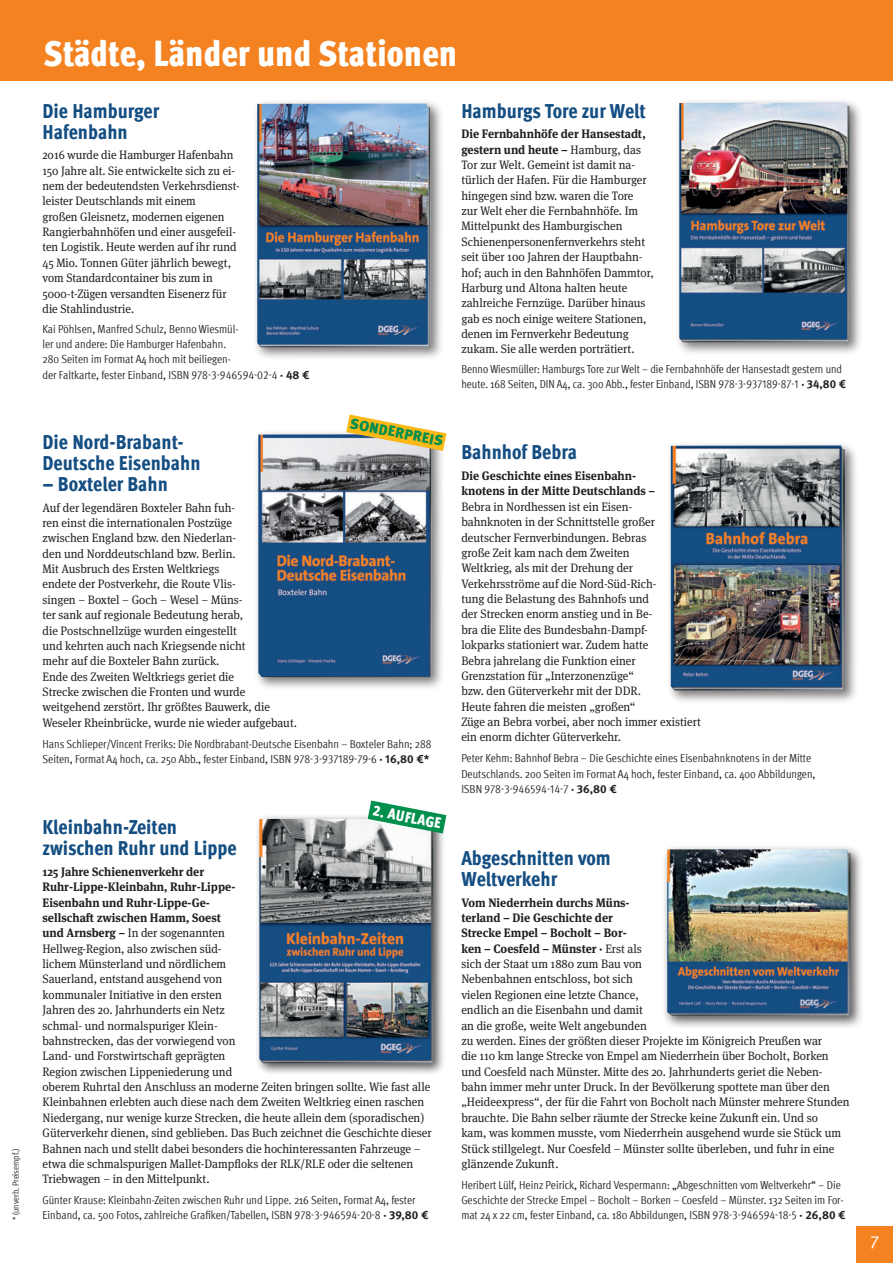
<style>
.page{position:relative;width:893px;height:1263px;background:#fff}
.page>*{position:absolute;margin:0;border:0;box-sizing:border-box;transform-origin:0 0}
.Sparte{font:900 condensed 36px "Meta Pro";color:#fff}
.VP_Buchtitel_Meta{font:800 condensed 20.25px/21px "Meta Pro";color:#144e82}
.t1{font:18px "Meta Pro";color:#fff}
.t2{font:900 condensed 15px "Meta Pro";color:#fff}
.t3{font:900 14.55px "Meta Pro";color:#008f4d}
.VP_FT_Meta{font:12.15px/15.3px "Meta Serif Pro";color:#231f20;scale:.95 1}
.VP_FT_Meta-2{font:12.15px/15.3px "Meta Serif Pro";color:#231f20;scale:.94 1}
.VP_Stats_Meta{font:condensed 11.7px/15.3px "Meta Pro";color:#231f20}
.VP_Stats_Meta-2{font:condensed 9px "Meta Pro";color:#231f20}
.s1{font-weight:700;font-stretch:normal}
.s2{font-weight:700}
</style>
<div class="page">
<div style="left:0;top:0;width:893px;height:81px;background:#f58220"></div>
<div style="left:857px;top:1227px;width:36px;height:36px;background:#f58220"></div>
<div style="left:253px;top:99px;width:191px;height:262px;background:#231f20;opacity:.6"></div>
<img style="left:257px;top:104px;width:174px;height:243px">
<div style="left:674px;top:98px;width:189px;height:258px;background:#231f20;opacity:.6"></div>
<img style="left:679px;top:103px;width:170px;height:239px">
<div style="left:254px;top:429px;width:192px;height:262px;background:#231f20;opacity:.6"></div>
<img style="left:258px;top:434px;width:174px;height:243px">
<svg style="left:346px;top:415px;width:100px;height:36px"></svg>
<div style="left:666px;top:441px;width:193px;height:263px;background:#231f20;opacity:.6"></div>
<img style="left:671px;top:445px;width:174px;height:245px">
<div style="left:662px;top:844px;width:202px;height:185px;background:#231f20;opacity:.75"></div>
<img style="left:667px;top:849px;width:183px;height:167px">
<div style="left:255px;top:814px;width:190px;height:261px;background:#231f20;opacity:.75"></div>
<img style="left:259px;top:819px;width:174px;height:244px">
<svg style="left:368px;top:800px;width:78px;height:33px"></svg>
<p class="VP_Stats_Meta-2" style="left:9px;top:1220px;width:73px;rotate:-90deg">* (unverb. Preisempf.)</p>
<p class="Sparte" style="left:44px;top:25px;width:415px">Städte, Länder und Stationen</p>
<p class="VP_Buchtitel_Meta" style="left:43px;top:99px;width:118px">Die Hamburger<br>Hafenbahn</p>
<p class="VP_FT_Meta-2" style="left:43px;top:147px;width:211px">2016 wurde die Hamburger Hafenbahn 150 Jahre alt. Sie entwickelte sich zu ei&shy;nem der bedeutendsten Verkehrsdienst&shy;leister Deutschlands mit einem<br>großen Gleisnetz, modernen eigenen Rangierbahnhöfen und einer ausgefeil&shy;ten Logistik. Heute werden auf ihr rund 45 Mio. Tonnen Güter jährlich bewegt, vom Standardcontainer bis zum in 5000-t-Zügen versandten Eisenerz für die Stahlindustrie.</p>
<p class="VP_Stats_Meta" style="left:43px;top:320px;width:269px">Kai Pöhlsen, Manfred Schulz, Benno Wiesmül-<br>ler und andere: Die Hamburger Hafenbahn.<br>280 Seiten im Format A4 hoch mit beiliegen-<br>der Faltkarte, fester Einband, ISBN 978-3-946594-02-4 <span class="s1">· 48 €</span></p>
<p class="t3" style="left:352px;top:412px;width:96px;rotate:11deg">SONDERPREIS</p>
<p class="VP_Buchtitel_Meta" style="left:43px;top:430px;width:160px">Die Nord-Brabant-<br>Deutsche Eisenbahn</p>
<p class="VP_Buchtitel_Meta" style="left:43px;top:472px;width:127px">– Boxteler Bahn</p>
<p class="VP_FT_Meta" style="left:43px;top:499px;width:269px">Auf der legendären Boxteler Bahn fuh-<br>ren einst die internationalen Postzüge<br>zwischen England bzw. den Niederlan-<br>den und Norddeutschland bzw. Berlin.<br>Mit Ausbruch des Ersten Weltkriegs<br>endete der Postverkehr, die Route Vlis-<br>singen – Boxtel – Goch – Wesel – Müns-<br>ter sank auf regionale Bedeutung herab,<br>die Postschnellzüge wurden eingestellt<br>und kehrten auch nach Kriegsende nicht<br>mehr auf die Boxteler Bahn zurück.<br>Ende des Zweiten Weltkriegs geriet die<br>Strecke zwischen die Fronten und wurde weitgehend zerstört. Ihr größtes Bauwerk, die Weseler Rheinbrücke, wurde nie wieder aufgebaut.</p>
<p class="VP_Stats_Meta" style="left:43px;top:735px;width:391px">Hans Schlieper/Vincent Freriks: Die Nordbrabant-Deutsche Eisenbahn – Boxteler Bahn; 288<br>Seiten, Format A4 hoch, ca. 250 Abb., fester Einband, ISBN 978-3-937189-79-6 <span class="s1">· 16,80 €*</span></p>
<p class="t2" style="left:375px;top:798px;width:71px;rotate:11deg">2. AUFLAGE</p>
<p class="VP_Buchtitel_Meta" style="left:43px;top:816px;width:196px">Kleinbahn-Zeiten zwischen Ruhr und Lippe</p>
<p class="VP_FT_Meta" style="left:43px;top:863px;width:411px"><span class="s2">125 Jahre Schienenverkehr der<br>Ruhr-Lippe--Kleinbahn, Ruhr-Lippe--<br>Eisenbahn und Ruhr-Lippe-Ge-<br>sellschaft zwischen Hamm, Soest<br>und Arnsberg –</span> In der sogenannten<br>Hellweg-Region, also zwischen süd-<br>lichem Münsterland und nördlichem<br>Sauerland, entstand ausgehend von<br>kommunaler Initiative in den ersten<br>Jahren des 20. Jahrhunderts ein Netz<br>schmal- und normalspuriger Klein-<br>bahnstrecken, das der vorwiegend von<br>Land- und Forstwirtschaft geprägten<br>Region zwischen Lippeniederung und<br>oberem Ruhrtal den Anschluss an moderne Zeiten bringen sollte. Wie fast alle Kleinbahnen erlebten auch diese nach dem Zweiten Weltkrieg einen raschen Niedergang, nur wenige kurze Strecken, die heute allein dem (sporadischen)<br>Güterverkehr dienen, sind geblieben. Das Buch zeichnet die Geschichte dieser Bahnen nach und stellt dabei besonders die hochinteressanten Fahrzeuge – etwa die schmalspurigen Mallet-Dampfloks der RLK/RLE oder die seltenen Triebwagen – in den Mittelpunkt.</p>
<p class="VP_Stats_Meta" style="left:43px;top:1191px;width:387px">Günter Krause: Kleinbahn-Zeiten zwischen Ruhr und Lippe. 216 Seiten, Format A4, fester<br>Einband, ca. 500 Fotos, zahlreiche Grafiken/Tabellen, ISBN 978-3-946594-20-8 <span class="s1">· 39,80 €</span></p>
<p class="VP_Buchtitel_Meta" style="left:461px;top:99px;width:186px">Hamburgs Tore zur Welt</p>
<p class="VP_FT_Meta" style="left:461px;top:126px;width:204px"><span class="s2">Die Fernbahnhöfe der Hansestadt, gestern und heute –</span> Hamburg, das Tor zur Welt. Gemeint ist damit na&shy;türlich der Hafen. Für die Hamburger hingegen sind bzw. waren die Tore<br>zur Welt eher die Fernbahnhöfe. Im Mittelpunkt des Hamburgischen Schienenpersonenfernverkehrs steht seit über 100 Jahren der Hauptbahn&shy;hof; auch in den Bahnhöfen Dammtor, Harburg und Altona halten heute zahlreiche Fernzüge. Darüber hinaus gab es noch einige weitere Stationen, denen im Fernverkehr Bedeutung zukam. Sie alle werden porträtiert.</p>
<p class="VP_Stats_Meta" style="left:461px;top:361px;width:386px">Benno Wiesmüller: Hamburgs Tore zur Welt – die Fernbahnhöfe der Hansestadt gestern und heute. 168 Seiten, DIN A4, ca. 300 Abb., fester Einband, ISBN 978-3-937189-87-1 <span class="s1">· 34,80 €</span></p>
<p class="VP_Buchtitel_Meta" style="left:461px;top:441px;width:117px">Bahnhof Bebra</p>
<p class="VP_FT_Meta" style="left:461px;top:467px;width:253px"><span class="s2">Die Geschichte eines Eisenbahn-<br>knotens in der Mitte Deutschlands –<br></span>Bebra in Nordhessen ist ein Eisen-<br>bahnknoten in der Schnittstelle großer deutscher Fernverbindungen. Bebras<br>große Zeit kam nach dem Zweiten<br>Weltkrieg, als mit der Drehung der Verkehrsströme auf die Nord-Süd-Rich-<br>tung die Belastung des Bahnhofs und<br>der Strecken enorm anstieg und in Be-<br>bra die Elite des Bundesbahn-Dampf-<br>lokparks stationiert war. Zudem hatte<br>Bebra jahrelang die Funktion einer Grenzstation für „Interzonenzüge“<br>bzw. den Güterverkehr mit der DDR.<br>Heute fahren die meisten „großen“<br>Züge an Bebra vorbei, aber noch immer existiert ein enorm dichter Güterverkehr.</p>
<p class="VP_Stats_Meta" style="left:461px;top:750px;width:356px">Peter Kehm: Bahnhof Bebra – Die Geschichte eines Eisenbahnknotens in der Mitte<br>Deutschlands. 200 Seiten im Format A4 hoch, fester Einband, ca. 400 Abbildungen,<br>ISBN 978-3-946594-14-7 <span class="s1">· 36,80 €</span></p>
<p class="VP_Buchtitel_Meta" style="left:461px;top:846px;width:151px">Abgeschnitten vom<br>Weltverkehr</p>
<p class="VP_FT_Meta" style="left:461px;top:894px;width:410px"><span class="s2">Vom Niederrhein durchs Müns-<br>terland – Die Geschichte der<br>Strecke Empel – Bocholt – Bor-<br>ken – Coesfeld – Münster ·</span> Erst als<br>sich der Staat um 1880 zum Bau von<br>Nebenbahnen entschloss, bot sich<br>vielen Regionen eine letzte Chance,<br>endlich an die Eisenbahn und damit<br>an die große, weite Welt angebunden<br>zu werden. Eines der größten dieser Projekte im Königreich Preußen war<br>die 110 km lange Strecke von Empel am Niederrhein über Bocholt, Borken und Coesfeld nach Münster. Mitte des 20. Jahrhunderts geriet die Neben&shy;bahn immer mehr unter Druck. In der Bevölkerung spottete man über den „Heideexpress“, der für die Fahrt von Bocholt nach Münster mehrere Stunden brauchte. Die Bahn selber räumte der Strecke keine Zukunft ein. Und so<br>kam, was kommen musste, vom Niederrhein ausgehend wurde sie Stück um Stück stillgelegt. Nur Coesfeld – Münster sollte überleben, und fuhr in eine glänzende Zukunft.</p>
<p class="VP_Stats_Meta" style="left:461px;top:1176px;width:386px">Heribert Lülf, Heinz Peirick, Richard Vespermann: „Abgeschnitten vom Weltverkehr“ – Die<br>Geschichte der Strecke Empel – Bocholt – Borken – Coesfeld – Münster. 132 Seiten im For&shy;mat 24 x 22 cm, fester Einband, ca. 180 Abbildungen, ISBN 978-3-946594-18-5 <span class="s1">· 26,80 €</span></p>
<h3 class="t1" style="left:870px;top:1228px;width:11px">7</h3>
</div>
